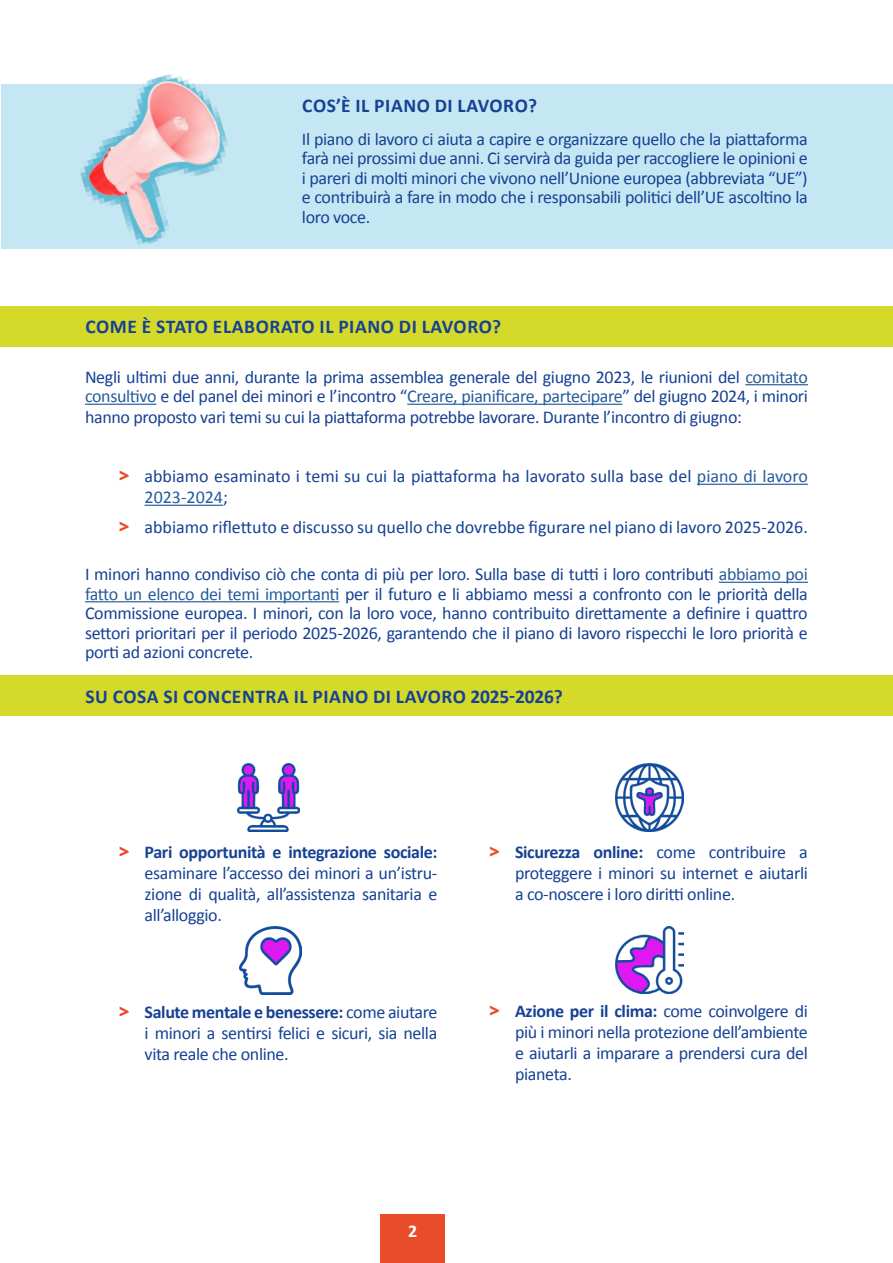
<style>
.page{position:relative;width:893px;height:1263px;background:#fff}
.page>*{position:absolute;margin:0;border:0;box-sizing:border-box;transform-origin:0 0}
.New_T2_Left{font:700 19.5px "Calibri";letter-spacing:.03em;color:#164194}
.body{font:18px/21px "Calibri";letter-spacing:-.02em;color:#164194;text-align:justify}
.body-2{font:18px/21px "Calibri";color:#164194}
.t1{font:700 18px "Calibri";color:#fff}
.s1{color:#275b9b}
.s2{font-family:"Open Sans";font-weight:800;color:#e94c28}
.s3{font-weight:700}
</style>
<div class="page">
<div style="left:380px;top:1214px;width:65px;height:49px;background:#e94c28"></div>
<div style="left:2px;top:84px;width:891px;height:164px;background:#c5e6f3"></div>
<div style="left:0;top:306px;width:893px;height:41px;background:#d5da2a"></div>
<hr style="left:745px;top:384px;width:63px;height:1px;background:#275b9b">
<hr style="left:85px;top:404px;width:71px;height:1px;background:#275b9b">
<hr style="left:407px;top:404px;width:215px;height:1px;background:#275b9b">
<hr style="left:697px;top:484px;width:111px;height:1px;background:#275b9b">
<hr style="left:145px;top:505px;width:78px;height:1px;background:#275b9b">
<hr style="left:719px;top:582px;width:89px;height:1px;background:#275b9b">
<hr style="left:85px;top:601px;width:254px;height:1px;background:#275b9b">
<div style="left:0;top:675px;width:893px;height:41px;background:#d5da2a"></div>
<img style="left:240px;top:926px;width:62px;height:68px">
<img style="left:616px;top:927px;width:67px;height:67px">
<img style="left:238px;top:764px;width:62px;height:67px">
<img style="left:616px;top:764px;width:67px;height:67px">
<img style="left:53px;top:74px;width:199px;height:175px">
<p class="New_T2_Left" style="left:302px;top:92px;width:236px">COS’È IL PIANO DI LAVORO?</p>
<p class="body" style="left:302px;top:128px;width:507px;line-height:19.5px">Il piano di lavoro ci aiuta a capire e organizzare quello che la piattaforma farà nei prossimi due anni. Ci servirà da guida per raccogliere le opinioni e i pareri di molti minori che vivono nell’Unione europea (abbreviata “UE”) e contribuirà a fare in modo che i responsabili politici dell’UE ascoltino la loro voce.</p>
<p class="New_T2_Left" style="left:85px;top:313px;width:417px">COME È STATO ELABORATO IL PIANO DI LAVORO?</p>
<p class="body" style="left:85px;top:366px;width:724px;line-height:20.2px">Negli ultimi due anni, durante la prima assemblea generale del giugno 2023, le riunioni del <span class="s1">comitato consultivo</span> e del panel dei minori e l’incontro “<span class="s1">Creare, pianificare, partecipare</span>” del giugno 2024, i minori hanno proposto vari temi su cui la piattaforma potrebbe lavorare. Durante l’incontro di giugno:</p>
<p class="body-2" style="left:145px;top:465px;width:665px;text-indent:-26px"><span class="s2">&gt;</span> abbiamo esaminato i temi su cui la piattaforma ha lavorato sulla base del <span class="s1">piano di lavoro<br>2023-2024</span>;</p>
<p class="body-2" style="left:119px;top:515px;width:690px"><span class="s2">&gt;</span> abbiamo riflettuto e discusso su quello che dovrebbe figurare nel piano di lavoro 2025-2026.</p>
<p class="body" style="left:85px;top:564px;width:724px;line-height:19.5px">I minori hanno condiviso ciò che conta di più per loro. Sulla base di tutti i loro contributi <span class="s1">abbiamo poi fatto un elenco dei temi importanti</span> per il futuro e li abbiamo messi a confronto con le priorità della Commissione europea. I minori, con la loro voce, hanno contribuito direttamente a definire i quattro settori prioritari per il periodo 2025-2026, garantendo che il piano di lavoro rispecchi le loro priorità e porti ad azioni concrete.</p>
<p class="New_T2_Left" style="left:85px;top:683px;width:479px">SU COSA SI CONCENTRA IL PIANO DI LAVORO 2025-2026?</p>
<p class="body" style="left:145px;top:840px;width:294px;text-indent:-26px"><span class="s2">&gt;</span> <span class="s3">Pari opportunità e integrazione sociale: </span>esaminare l’accesso dei minori a un’istru&shy;zione di qualità, all’assistenza sanitaria e all’alloggio.</p>
<p class="body" style="left:145px;top:1000px;width:294px;text-indent:-26px"><span class="s2">&gt;</span> <span class="s3">Salute mentale e benessere:</span> come aiutare i minori a sentirsi felici e sicuri, sia nella vita reale che online.</p>
<p class="body" style="left:515px;top:840px;width:294px;text-indent:-26px"><span class="s2">&gt;</span> <span class="s3">Sicurezza online:</span> come contribuire a proteggere i minori su internet e aiutarli a co-noscere i loro diritti online.</p>
<p class="body" style="left:515px;top:999px;width:294px;text-indent:-26px"><span class="s2">&gt;</span> <span class="s3">Azione per il clima:</span> come coinvolgere di più i minori nella protezione dell’ambiente e aiutarli a imparare a prendersi cura del pianeta.</p>
<p class="t1" style="left:408px;top:1218px;width:11px">2</p>
</div>
